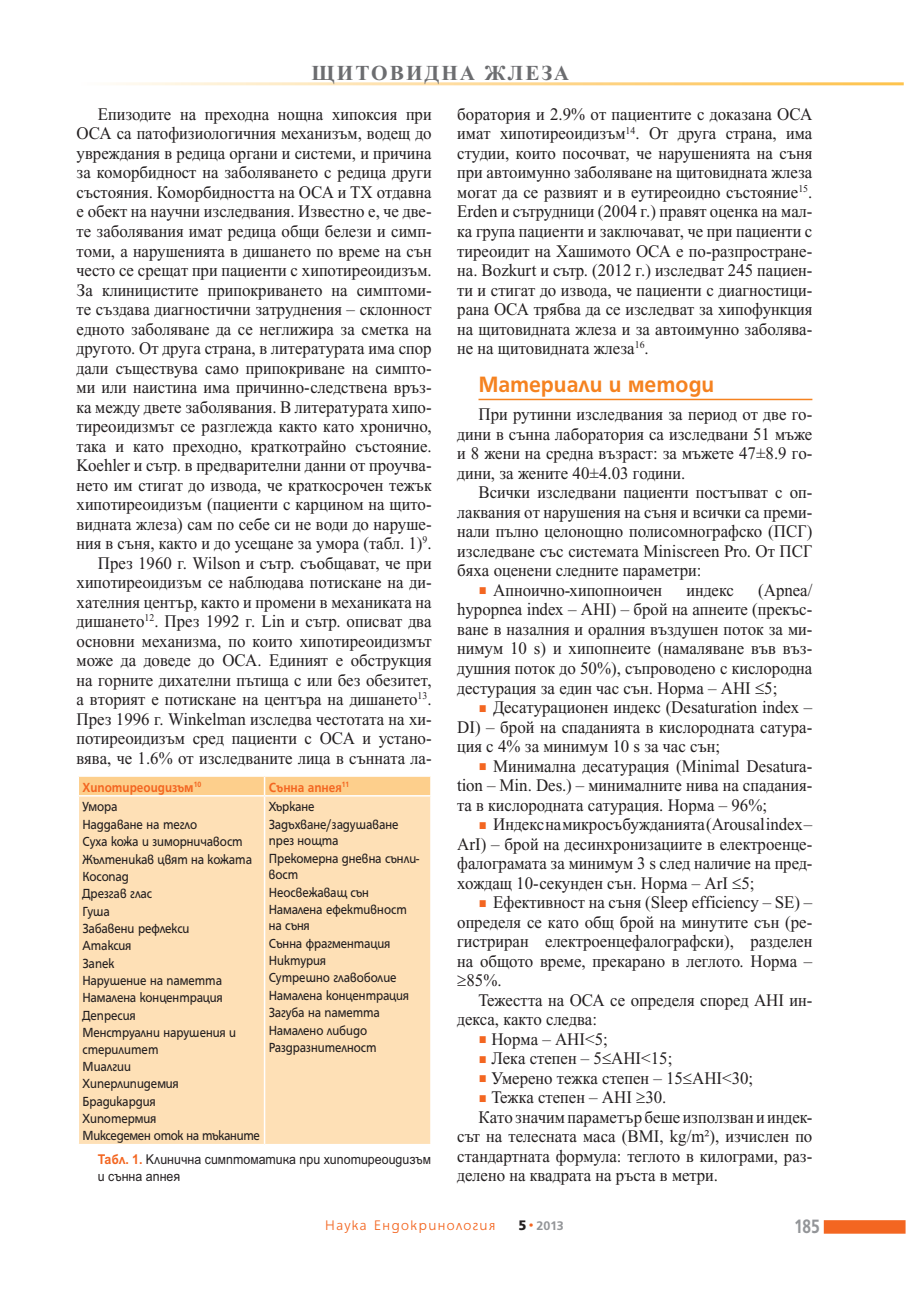
<style>
.page{position:relative;width:906px;height:1289px;background:#fff}
.page>*{position:absolute;margin:0;border:0;box-sizing:border-box;transform-origin:0 0}
.t1{font:700 24px "HS Grotesk Bg";color:#f58220;scale:.96 1}
.t2{font:700 21px "SP Time";letter-spacing:.1em;color:#6c6d70}
.t3{font:700 21px "HS Grotesk Bg";color:#939598;scale:.8 1}
.t4{font:17.4px/19.5px "SP Time";color:#231f20;text-align:justify;scale:.96 1}
.t5{font:300 15px "HS Grotesk Bg";letter-spacing:.1em;color:#f36621}
.t6{font:14.25px/17.2px "HS Grotesk Bg";color:#231f20;scale:.9 1}
.t7{font:700 14.25px "HS Grotesk Bg";color:#f36621;scale:.9 1}
.t8{font:13.5px/16.5px "SP Ariel";color:#231f20;scale:.92 1}
.t9{font:700 13.5px "HS Grotesk Bg";color:#939598}
.s1{color:#f36621}
.s2{font-weight:700;color:#f36621}
.s3{font-weight:900;font-size:15px;color:#fff}
.s4{font-weight:900;font-size:18px;color:#fff}
.s5{color:#fff}
</style>
<div class="page">
<div style="left:824px;top:1220px;width:81px;height:13px;background:#f36621"></div>
<hr style="left:478px;top:399px;width:334px;height:1px;background:#f58220">
<div style="left:79px;top:796px;width:351px;height:347px;background:#fee0b6"></div>
<div style="left:78px;top:776px;width:353px;height:19px;background:#fdcf8c"></div>
<hr style="left:264px;top:796px;width:1px;height:347px;background:#fff">
<p class="t2" style="left:311px;top:65px;width:259px">ЩИТОВИДНА ЖЛЕЗА</p>
<p class="t4" style="left:77px;top:106px;width:371px;text-align:right">Епизодите на преходна нощна хипоксия при ОСА са патофизиологичния механизъм, водещ до увреждания в редица органи и системи, и причина за коморбидност на заболяването с редица други състояния. Коморбидността на ОСА и ТХ отдавна е обект на научни изследвания. Известно е, че две&shy;те заболявания имат редица общи белези и симп&shy;томи, а нарушенията в дишането по време на сън често се срещат при пациенти с хипотиреоидизъм.<br>За клиницистите припокриването на симптоми&shy;те създава диагностични затруднения – склонност едното заболяване да се неглижира за сметка на другото. От друга страна, в литературата има спор дали съществува само припокриване на симпто&shy;ми или наистина има причинно-следствена връз&shy;ка между двете заболявания. В литературата хипо&shy;тиреоидизмът се разглежда както като хронично, така и като преходно, краткотрайно състояние.<br>Koehler и сътр. в предварителни данни от проучва&shy;нето им стигат до извода, че краткосрочен тежък хипотиреоидизъм (пациенти с карцином на щито&shy;видната жлеза) сам по себе си не води до наруше&shy;ния в съня, както и до усещане за умора (табл. 1)<sup>9</sup>.<br>През 1960 г. Wilson и сътр. съобщават, че при хипотиреоидизъм се наблюдава потискане на ди&shy;хателния център, както и промени в механиката на дишането<sup>12</sup>. През 1992 г. Lin и сътр. описват два основни механизма, по които хипотиреоидизмът може да доведе до ОСА. Единият е обструкция на горните дихателни пътища с или без обезитет, а вторият е потискане на центъра на дишането<sup>13</sup>.<br>През 1996 г. Winkelman изследва честотата на хи&shy;потиреоидизъм сред пациенти с ОСА и устано&shy;вява, че 1.6% от изследваните лица в сънната ла-</p>
<p class="t4" style="left:457px;top:106px;width:371px">боратория и 2.9% от пациентите с доказана ОСА имат хипотиреоидизъм<sup>14</sup>. От друга страна, има студии, които посочват, че нарушенията на съня при автоимунно заболяване на щитовидната жлеза могат да се развият и в еутиреоидно състояние<sup>15</sup>.<br>Erden и сътрудници (2004 г.) правят оценка на мал&shy;ка група пациенти и заключават, че при пациенти с тиреоидит на Хашимото ОСА е по-разпростране&shy;на. Bozkurt и сътр. (2012 г.) изследват 245 пациен&shy;ти и стигат до извода, че пациенти с диагностици&shy;рана ОСА трябва да се изследват за хипофункция на щитовидната жлеза и за автоимунно заболява&shy;не на щитовидната жлеза<sup>16</sup>.</p>
<h1 class="t1" style="left:478px;top:376px;width:247px">Материали и методи</h1>
<p class="t4" style="left:457px;top:406px;width:371px;text-indent:21px">При рутинни изследвания за период от две го&shy;дини в сънна лаборатория са изследвани 51 мъже и 8 жени на средна възраст: за мъжете 47±8.9 го&shy;дини, за жените 40±4.03 години.</p>
<p class="t4" style="left:457px;top:484px;width:371px;text-indent:21px">Всички изследвани пациенти постъпват с оп&shy;лаквания от нарушения на съня и всички са преми&shy;нали пълно целонощно полисомнографско (ПСГ) изследване със системата Miniscreen Pro. От ПСГ бяха оценени следните параметри:</p>
<p class="t4" style="left:478px;top:582px;width:193px"><span class="s1">○</span> Апноично-хипопноичен</p>
<p class="t4" style="left:686px;top:582px;width:51px">индекс</p>
<p class="t4" style="left:457px;top:582px;width:371px;text-indent:301px">(Apnea/ hypopnea index – AHI) – брой на апнеите (прекъс&shy;ване в назалния и оралния въздушен поток за ми&shy;нимум 10 s) и хипопнеите (намaляване във въз&shy;душния поток до 50%), съпроводено с кислородна дестурация за един час сън. Норма – AHI 5;</p>
<p class="t4" style="left:457px;top:699px;width:371px;text-indent:21px"><span class="s1">○</span> Десатурационен индекс (Desaturation index – DI) – брой на спаданията в кислородната сатура&shy;ция с 4% за минимум 10 s за час сън;</p>
<p class="t4" style="left:457px;top:757px;width:371px;text-indent:21px"><span class="s1">○</span> Минимална десатурация (Minimal Desatura&shy;tion – Min. Des.) – минималните нива на спадания&shy;та в кислородната сатурация. Норма – 96%;</p>
<p class="t4" style="left:457px;top:816px;width:371px;text-indent:21px"><span class="s1">○</span> Индекс на микросъбужданията (Arousal index – ArI) – брой на десинхронизациите в електроенце&shy;фалограмата за минимум 3 s след наличие на пред&shy;хождащ 10-секунден сън. Норма – ArI 5;</p>
<p class="t4" style="left:478px;top:894px;width:349px"><span class="s1">○</span> Ефективност на съня (Sleep efficiency – SE) –</p>
<p class="t4" style="left:457px;top:913px;width:371px">определя се като общ брой на минутите сън (ре-</p>
<p class="t4" style="left:457px;top:933px;width:371px">гистриран електроенцефалографски), разделен</p>
<p class="t4" style="left:457px;top:952px;width:371px">на общото време, прекарано в леглото. Норма –</p>
<p class="t4" style="left:466px;top:972px;width:38px">85%.</p>
<p class="t4" style="left:478px;top:991px;width:349px">Тежестта на ОСА се определя според AHI ин-</p>
<p class="t4" style="left:457px;top:1011px;width:147px">декса, както следва:</p>
<p class="t4" style="left:478px;top:1030px;width:136px"><span class="s1">○</span> Норма – АHI&lt;5;</p>
<p class="t4" style="left:478px;top:1050px;width:203px"><span class="s1">○</span> Лека степен – 5 АHI&lt;15;</p>
<p class="t4" style="left:478px;top:1069px;width:288px"><span class="s1">○</span> Умерено тежка степен – 15 АHI&lt;30;</p>
<p class="t4" style="left:478px;top:1089px;width:197px"><span class="s1">○</span> Тежка степен – АHI 30.</p>
<p class="t4" style="left:478px;top:1108px;width:349px">Като значим параметър беше използван и индек-</p>
<p class="t4" style="left:457px;top:1128px;width:371px">сът на телесната маса (BMI, kg/m²), изчислен по</p>
<p class="t4" style="left:457px;top:1147px;width:371px">стандартната формула: теглото в килограми, раз-</p>
<p class="t4" style="left:457px;top:1167px;width:273px">делено на квадрата на ръста в метри.</p>
<p class="t7" style="left:82px;top:781px;width:134px">Хипотиреоидизъм<sup>10</sup></p>
<p class="t7" style="left:269px;top:781px;width:91px">Сънна апнея<sup>11</sup></p>
<p class="t6" style="left:82px;top:799px;width:199px">Умора<br>Наддаване на тегло<br>Суха кожа и зиморничавост<br>Жълтеникав цвят на кожата<br>Косопад<br>Дрезгав глас<br>Гуша<br>Забавени рефлекси<br>Атаксия<br>Запек<br>Нарушение на паметта<br>Намалена концентрация<br>Депресия<br>Менструални нарушения и стерилитет<br>Миалгии<br>Хиперлипидемия<br>Брадикардия<br>Хипотермия<br>Микседемен оток на тъканите</p>
<p class="t6" style="left:269px;top:799px;width:169px">Хъркане<br>Задъхване/задушаване през нощта<br>Прекомерна дневна сънли&shy;вост<br>Неосвежаващ сън<br>Намалена ефективност на съня<br>Сънна фрагментация<br>Никтурия<br>Сутрешно главоболие<br>Намалена концентрация<br>Загуба на паметта<br>Намалено либидо<br>Раздразнителност</p>
<p class="t8" style="left:98px;top:1152px;width:364px"><span class="s2">Табл. 1.</span> Клинична симптоматика при хипотиреоидизъм и сънна апнея</p>
<p class="t5" style="left:325px;top:1219px;width:171px">Наука Ендокринология</p>
<p class="t9" style="left:519px;top:1220px;width:46px"><span class="s3">5</span><span class="s4">•</span><span class="s5">2</span>013</p>
<p class="t3" style="left:794px;top:1218px;width:33px">185</p>
</div>
